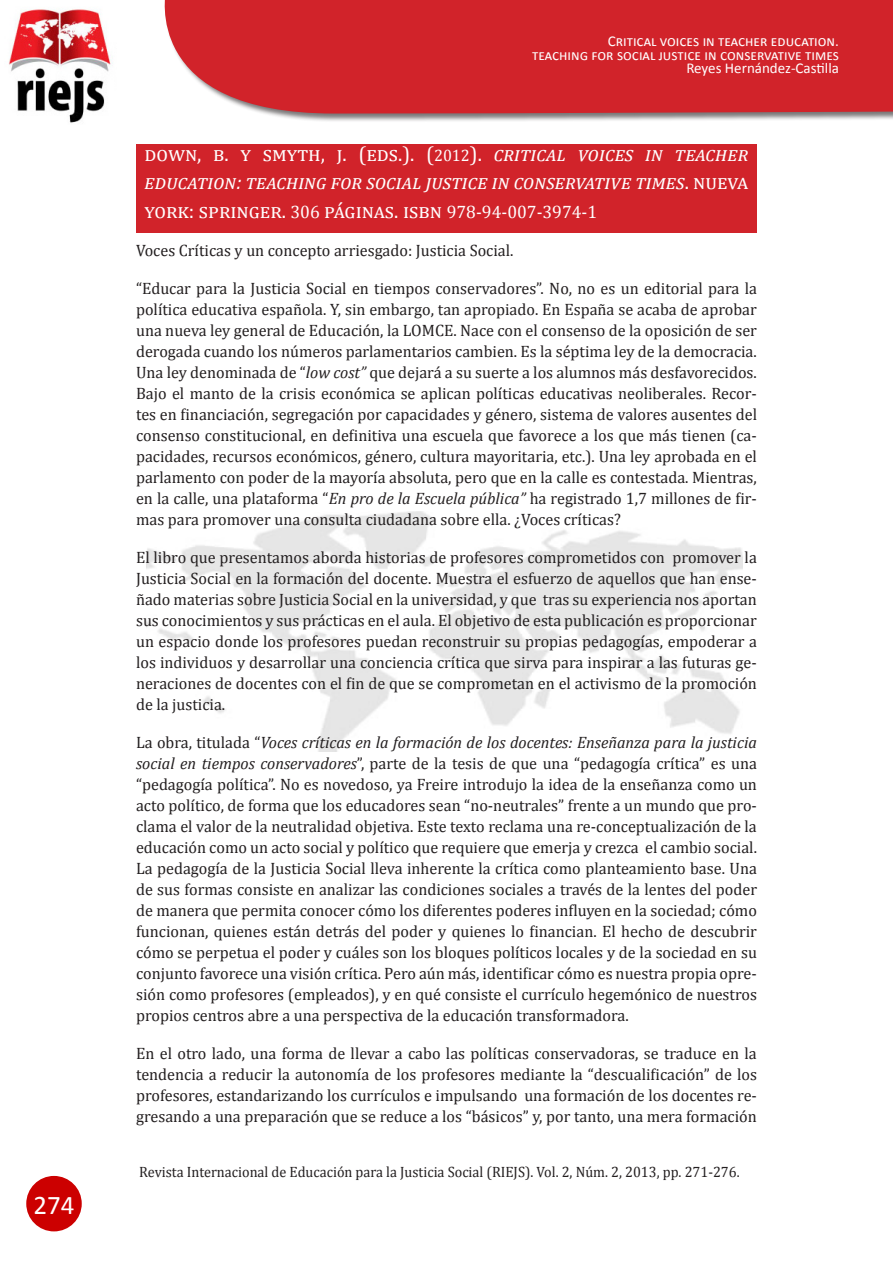
<style>
.page{position:relative;width:893px;height:1263px;background:#fff}
.page>*{position:absolute;margin:0;border:0;box-sizing:border-box;transform-origin:0 0}
.t1{font:27px "Calibri";color:#fff}
.Texto_Normal{font:italic 21px/28.5px "Cambria";letter-spacing:.035em;color:#fff;text-align:justify}
.Texto_Normal-2{font:16.5px/21px "Cambria";color:#231f20;text-align:justify}
.t2{font:15px "Calibri";color:#fff}
.t3{font:15px "Cambria";color:#231f20;scale:.95 1}
.s1{font-style:normal}
.s2{font-style:normal;font-size:16.5px}
.s3{font-style:normal;font-size:18px}
.s4{font-style:italic}
</style>
<div class="page">
<img style="left:147px;top:512px;width:596px;height:239px">
<img style="left:8px;top:9px;width:105px;height:114px">
<div style="left:164px;top:0;width:729px;height:122px;background:#231f20;opacity:.6"></div>
<div style="left:164px;top:0;width:728px;height:114px;background:#d1232a"></div>
<hr style="left:892px;top:0;width:1px;height:122px;background:#231f20;opacity:.6">
<svg style="left:892px;top:0;width:1px;height:114px"></svg>
<div style="left:26px;top:1176px;width:56px;height:55px;background:#c00;border-radius:50%"></div>
<div style="left:136px;top:145px;width:621px;height:88px;background:#d1232a"></div>
<h1 class="t1" style="left:33px;top:1188px;width:43px">274</h1>
<p class="t2" style="left:608px;top:32px;width:233px">Critical voices in teacher education.</p>
<p class="t2" style="left:532px;top:45px;width:308px">teaching for social justice in conservative times</p>
<p class="t2" style="left:686px;top:59px;width:154px">Reyes Hernández-Castilla</p>
<p class="Texto_Normal" style="left:145px;top:139px;width:604px"><span class="s1">down, b. y smyth, j. (eds.). (</span><span class="s2">2012</span><span class="s1">).</span> critical voices in teacher education: teaching for social justice in conservative times<span class="s1">. nueva york: springer.</span> <span class="s3">306</span> <span class="s1">páginas. isbn</span> <span class="s3">978-94-007-3974-1</span></p>
<p class="Texto_Normal-2" style="left:136px;top:240px;width:379px">Voces Críticas y un concepto arriesgado: Justicia Social.</p>
<p class="Texto_Normal-2" style="left:136px;top:278px;width:622px">“Educar para la Justicia Social en tiempos conservadores”. No, no es un editorial para la política educativa española. Y, sin embargo, tan apropiado. En España se acaba de aprobar una nueva ley general de Educación, la LOMCE. Nace con el consenso de la oposición de ser derogada cuando los números parlamentarios cambien. Es la séptima ley de la democracia.<br>Una ley denominada de “<span class="s4">low cost”</span> que dejará a su suerte a los alumnos más desfavorecidos.<br>Bajo el manto de la crisis económica se aplican políticas educativas neoliberales. Recor&shy;tes en financiación, segregación por capacidades y género, sistema de valores ausentes del consenso constitucional, en definitiva una escuela que favorece a los que más tienen (ca&shy;pacidades, recursos económicos, género, cultura mayoritaria, etc.). Una ley aprobada en el parlamento con poder de la mayoría absoluta, pero que en la calle es contestada. Mientras, en la calle, una plataforma “<span class="s4">En pro de la Escuela pública”</span> ha registrado 1,7 millones de fir&shy;mas para promover una consulta ciudadana sobre ella. ¿Voces críticas?</p>
<p class="Texto_Normal-2" style="left:136px;top:547px;width:622px">El libro que presentamos aborda historias de profesores comprometidos con promover la Justicia Social en la formación del docente. Muestra el esfuerzo de aquellos que han ense&shy;ñado materias sobre Justicia Social en la universidad, y que tras su experiencia nos aportan sus conocimientos y sus prácticas en el aula. El objetivo de esta publicación es proporcionar un espacio donde los profesores puedan reconstruir su propias pedagogías, empoderar a los individuos y desarrollar una conciencia crítica que sirva para inspirar a las futuras ge&shy;neraciones de docentes con el fin de que se comprometan en el activismo de la promoción de la justicia.</p>
<p class="Texto_Normal-2" style="left:136px;top:732px;width:622px">La obra, titulada “<span class="s4">Voces críticas en la formación de los docentes: Enseñanza para la justicia social en tiempos conservadores</span>”, parte de la tesis de que una “pedagogía crítica” es una “pedagogía política”. No es novedoso, ya Freire introdujo la idea de la enseñanza como un acto político, de forma que los educadores sean “no-neutrales” frente a un mundo que pro&shy;clama el valor de la neutralidad objetiva. Este texto reclama una re-conceptualización de la educación como un acto social y político que requiere que emerja y crezca el cambio social.<br>La pedagogía de la Justicia Social lleva inherente la crítica como planteamiento base. Una de sus formas consiste en analizar las condiciones sociales a través de la lentes del poder de manera que permita conocer cómo los diferentes poderes influyen en la sociedad; cómo funcionan, quienes están detrás del poder y quienes lo financian. El hecho de descubrir cómo se perpetua el poder y cuáles son los bloques políticos locales y de la sociedad en su conjunto favorece una visión crítica. Pero aún más, identificar cómo es nuestra propia opre&shy;sión como profesores (empleados), y en qué consiste el currículo hegemónico de nuestros propios centros abre a una perspectiva de la educación transformadora.</p>
<p class="Texto_Normal-2" style="left:136px;top:1043px;width:622px">En el otro lado, una forma de llevar a cabo las políticas conservadoras, se traduce en la tendencia a reducir la autonomía de los profesores mediante la “descualificación” de los profesores, estandarizando los currículos e impulsando una formación de los docentes re&shy;gresando a una preparación que se reduce a los “básicos” y, por tanto, una mera formación</p>
<p class="t3" style="left:139px;top:1163px;width:633px">Revista Internacional de Educación para la Justicia Social (RIEJS). Vol. 2, Núm. 2, 2013, pp. 271-276.</p>
</div>
